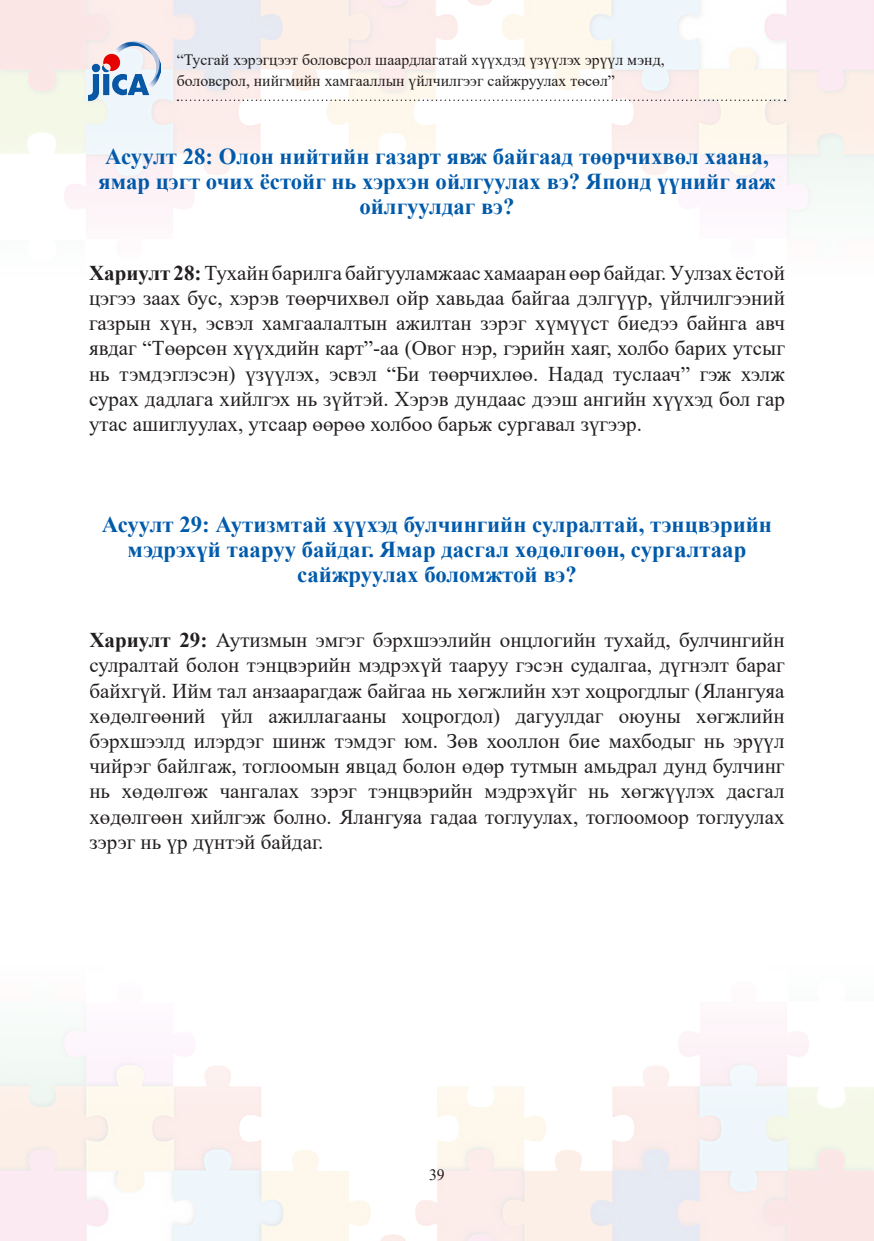
<style>
.page{position:relative;width:874px;height:1241px;background:#fff}
.page>*{position:absolute;margin:0;border:0;box-sizing:border-box;transform-origin:0 0}
.t1{font:700 22.75px/25px "Times New Roman";color:#015aaa;text-align:center}
.t2{font:21px/25.2px "Times New Roman";color:#231f20;text-align:justify}
.t3{font:15.75px/21px "Times New Roman";color:#231f20}
.s1{font-weight:700}
</style>
<div class="page">
<img style="left:0;top:0;width:873px;height:217px">
<svg style="left:177px;top:100px;width:608px;height:1px"></svg>
<img style="left:89px;top:42px;width:72px;height:58px">
<p class="t3" style="left:177px;top:49px;width:489px">“Тусгай хэрэгцээт боловсрол шаардлагатай хүүхдэд үзүүлэх эрүүл мэнд, боловсрол, нийгмийн хамгааллын үйлчилгээг сайжруулах төсөл”</p>
<p class="t1" style="left:98px;top:143px;width:678px">Асуулт 28: Олон нийтийн газарт явж байгаад төөрчихвөл хаана, ямар цэгт очих ёстойг нь хэрхэн ойлгуулах вэ? Японд үүнийг яаж ойлгуулдаг вэ?</p>
<p class="t2" style="left:89px;top:259px;width:697px"><span class="s1">Хариулт 28:</span> Тухайн барилга байгууламжаас хамааран өөр байдаг. Уулзах ёстой цэгээ заах бус, хэрэв төөрчихвөл ойр хавьдаа байгаа дэлгүүр, үйлчилгээний газрын хүн, эсвэл хамгаалалтын ажилтан зэрэг хүмүүст биедээ байнга авч явдаг “Төөрсөн хүүхдийн карт”-аа (Овог нэр, гэрийн хаяг, холбо барих утсыг нь тэмдэглэсэн) үзүүлэх, эсвэл “Би төөрчихлөө. Надад туслаач” гэж хэлж сурах дадлага хийлгэх нь зүйтэй. Хэрэв дундаас дээш ангийн хүүхэд бол гар утас ашиглуулах, утсаар өөрөө холбоо барьж сургавал зүгээр.</p>
<p class="t1" style="left:102px;top:511px;width:671px">Асуулт 29: Аутизмтай хүүхэд булчингийн сулралтай, тэнцвэрийн мэдрэхүй тааруу байдаг. Ямар дасгал хөдөлгөөн, сургалтаар сайжруулах боломжтой вэ?</p>
<p class="t2" style="left:89px;top:626px;width:696px"><span class="s1">Хариулт 29:</span> Аутизмын эмгэг бэрхшээлийн онцлогийн тухайд, булчингийн сулралтай болон тэнцвэрийн мэдрэхүй тааруу гэсэн судалгаа, дүгнэлт бараг байхгүй. Ийм тал анзаарагдаж байгаа нь хөгжлийн хэт хоцрогдлыг (Ялангуяа хөдөлгөөний үйл ажиллагааны хоцрогдол) дагуулдаг оюуны хөгжлийн бэрхшээлд илэрдэг шинж тэмдэг юм. Зөв хооллон бие махбодыг нь эрүүл чийрэг байлгаж, тоглоомын явцад болон өдөр тутмын амьдрал дунд булчинг нь хөдөлгөж чангалах зэрэг тэнцвэрийн мэдрэхүйг нь хөгжүүлэх дасгал хөдөлгөөн хийлгэж болно. Ялангуяа гадаа тоглуулах, тоглоомоор тоглуулах зэрэг нь үр дүнтэй байдаг.</p>
<p class="t3" style="left:429px;top:1162px;width:17px">39</p>
</div>
